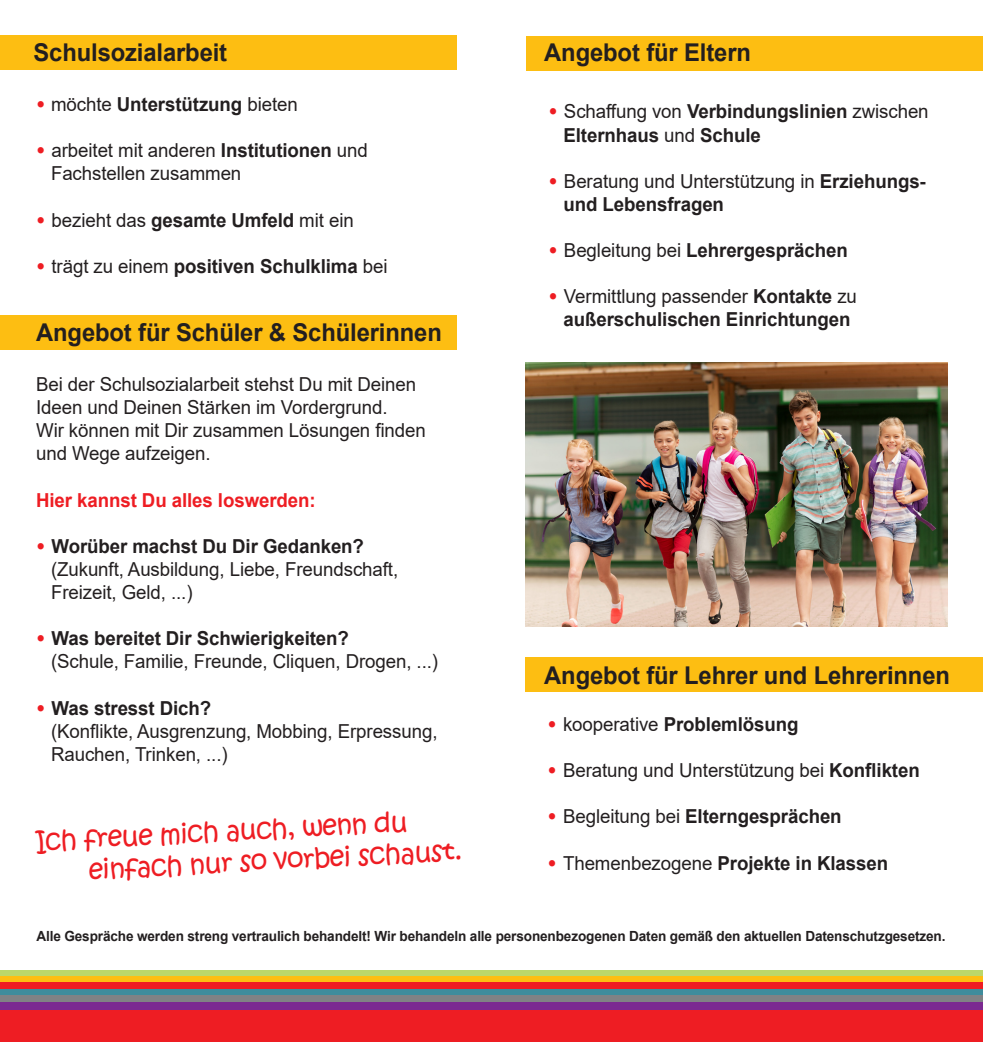
<style>
.page{position:relative;width:983px;height:1042px;background:#fff}
.page>*{position:absolute;margin:0;border:0;box-sizing:border-box;transform-origin:0 0}
.t1{font:26.25px "Kristen ITC";color:#ee1d23}
.t2{font:700 24.5px "Arial";letter-spacing:-.005em;color:#231f20}
.t3{font:19.25px/23.1px "Arial";letter-spacing:-.005em;color:#231f20}
.t4{font:700 19.25px/23.1px "Arial";letter-spacing:-.005em;color:#231f20}
.t5{font:700 19.25px "Arial";letter-spacing:-.005em;color:#ee1d23}
.t6{font:700 14px "Arial";letter-spacing:-.01em;color:#231f20}
.s1{font-weight:900;color:#ee1d23}
.s2{font-weight:400}
.s3{font-weight:700}
</style>
<div class="page">
<div style="left:0;top:1008px;width:982px;height:34px;background:#ee1d23"></div>
<img style="left:525px;top:362px;width:421px;height:264px">
<div style="left:0;top:970px;width:982px;height:7px;background:#bbd76a"></div>
<div style="left:0;top:976px;width:982px;height:7px;background:#fdbe12"></div>
<div style="left:0;top:982px;width:982px;height:8px;background:#ee1d23"></div>
<div style="left:0;top:989px;width:982px;height:7px;background:#3f8c9c"></div>
<div style="left:0;top:995px;width:982px;height:8px;background:#808285"></div>
<div style="left:0;top:1002px;width:982px;height:7px;background:#7b2991"></div>
<div style="left:0;top:35px;width:456px;height:34px;background:#fdbe12"></div>
<div style="left:0;top:315px;width:456px;height:35px;background:#fdbe12"></div>
<div style="left:526px;top:36px;width:456px;height:35px;background:#fdbe12"></div>
<div style="left:525px;top:657px;width:457px;height:35px;background:#fdbe12"></div>
<p class="t2" style="left:33px;top:35px;width:195px">Schulsozialarbeit</p>
<p class="t4" style="left:36px;top:93px;width:263px"><span class="s1">•</span> <span class="s2">möchte</span> Unterstützung <span class="s2">bieten</span></p>
<p class="t3" style="left:36px;top:139px;width:333px"><span class="s1">•</span> arbeitet mit anderen <span class="s3">Institutionen</span> und</p>
<p class="t3" style="left:51px;top:162px;width:192px">Fachstellen zusammen</p>
<p class="t3" style="left:36px;top:208px;width:319px"><span class="s1">•</span> bezieht das <span class="s3">gesamte Umfeld</span> mit ein</p>
<p class="t4" style="left:36px;top:255px;width:353px"><span class="s1">•</span> <span class="s2">trägt zu einem</span> positiven Schulklima <span class="s2">bei</span></p>
<p class="t2" style="left:36px;top:315px;width:407px">Angebot für Schüler &amp; Schülerinnen</p>
<p class="t3" style="left:36px;top:373px;width:381px">Bei der Schulsozialarbeit stehst Du mit Deinen<br>Ideen und Deinen Stärken im Vordergrund.</p>
<p class="t3" style="left:36px;top:419px;width:391px">Wir können mit Dir zusammen Lösungen finden und Wege aufzeigen.</p>
<p class="t5" style="left:36px;top:486px;width:281px">Hier kannst Du alles loswerden:</p>
<p class="t3" style="left:51px;top:534px;width:348px;text-indent:-15px"><span class="s1">•</span> <span class="s3">Worüber machst Du Dir Gedanken? </span>(Zukunft, Ausbildung, Liebe, Freundschaft,</p>
<p class="t3" style="left:51px;top:580px;width:143px">Freizeit, Geld, ...)</p>
<p class="t3" style="left:51px;top:627px;width:388px;text-indent:-15px"><span class="s1">•</span> <span class="s3">Was bereitet Dir Schwierigkeiten?<br></span>(Schule, Familie, Freunde, Cliquen, Drogen, ...)</p>
<p class="t3" style="left:51px;top:696px;width:388px;text-indent:-15px"><span class="s1">•</span> <span class="s3">Was stresst Dich?<br></span>(Konflikte, Ausgrenzung, Mobbing, Erpressung,</p>
<p class="t3" style="left:51px;top:742px;width:178px">Rauchen, Trinken, ...)</p>
<p class="t1" style="left:35px;top:824px;width:374px;rotate:-3deg">Ich freue mich auch, wenn du</p>
<p class="t1" style="left:88px;top:853px;width:375px;rotate:-3deg">einfach nur so vorbei schaust.</p>
<p class="t2" style="left:544px;top:35px;width:208px">Angebot für Eltern</p>
<p class="t4" style="left:563px;top:100px;width:366px;text-indent:-15px"><span class="s1">•</span> <span class="s2">Schaffung von</span> Verbindungslinien <span class="s2">zwischen<br></span>Elternhaus <span class="s2">und</span> Schule</p>
<p class="t3" style="left:548px;top:169px;width:378px"><span class="s1">•</span> Beratung und Unterstützung in <span class="s3">Erziehungs-</span></p>
<p class="t4" style="left:563px;top:193px;width:162px">und Lebensfragen</p>
<p class="t4" style="left:548px;top:239px;width:301px"><span class="s1">•</span> <span class="s2">Begleitung bei</span> Lehrergesprächen</p>
<p class="t3" style="left:548px;top:285px;width:310px"><span class="s1">•</span> Vermittlung passender <span class="s3">Kontakte</span> zu</p>
<p class="t4" style="left:563px;top:308px;width:288px">außerschulischen Einrichtungen</p>
<p class="t2" style="left:544px;top:658px;width:407px">Angebot für Lehrer und Lehrerinnen</p>
<p class="t4" style="left:547px;top:713px;width:252px"><span class="s1">•</span> <span class="s2">kooperative</span> Problemlösung</p>
<p class="t3" style="left:547px;top:759px;width:373px"><span class="s1">•</span> Beratung und Unterstützung bei <span class="s3">Konflikten</span></p>
<p class="t4" style="left:547px;top:805px;width:295px"><span class="s1">•</span> <span class="s2">Begleitung bei</span> Elterngesprächen</p>
<p class="t4" style="left:547px;top:851px;width:342px"><span class="s1">•</span> <span class="s2">Themenbezogene</span> Projekte in Klassen</p>
<p class="t6" style="left:36px;top:926px;width:910px">Alle Gespräche werden streng vertraulich behandelt! Wir behandeln alle personenbezogenen Daten gemäß den aktuellen Datenschutzgesetzen.</p>
</div>
